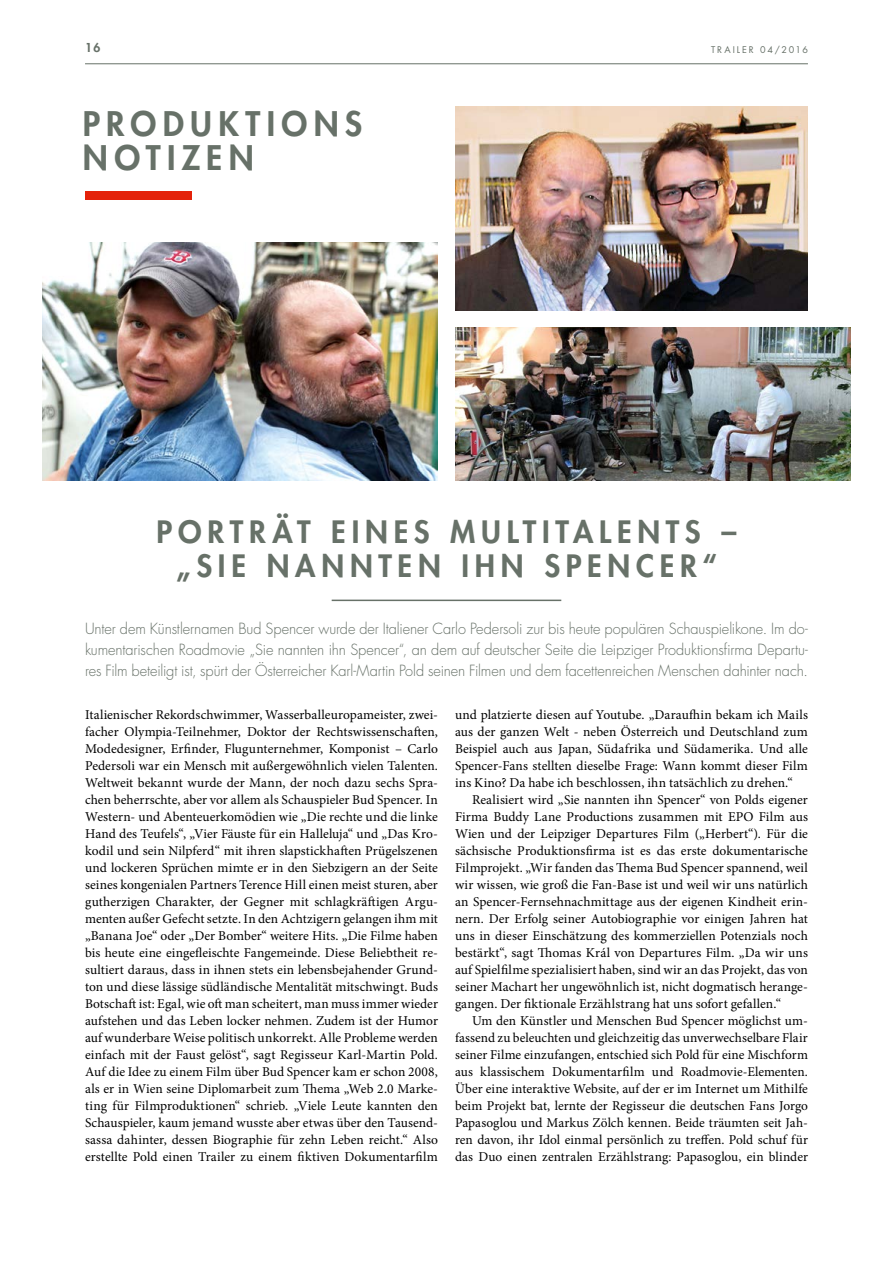
<style>
.page{position:relative;width:893px;height:1263px;background:#fff}
.page>*{position:absolute;margin:0;border:0;box-sizing:border-box;transform-origin:0 0}
.t1{font:800 33px/34px "Futura Std";letter-spacing:.19em;color:#677168}
.t2{font:800 30px/34px "Futura Std";letter-spacing:.19em;color:#677168;text-align:center}
.t3{font:300 15px/21px "Futura Std";letter-spacing:-.005em;color:#677168;text-align:justify}
.t4{font:13.5px/17px "Minion Pro";letter-spacing:.005em;color:#000;text-align:justify}
.t5{font:800 12px "Futura Std";color:#677168}
.t6{font:9px "Futura Std";letter-spacing:.215em;color:#677168}
</style>
<div class="page">
<hr style="left:85px;top:63px;width:723px;height:1px;background:#677168">
<div style="left:85px;top:191px;width:106px;height:9px;background:#e4220a"></div>
<hr style="left:332px;top:600px;width:229px;height:1px;background:#677168">
<img style="left:455px;top:106px;width:353px;height:204px">
<img style="left:43px;top:242px;width:395px;height:238px">
<img style="left:455px;top:327px;width:395px;height:153px">
<p class="t5" style="left:85px;top:40px;width:17px">16</p>
<p class="t6" style="left:711px;top:43px;width:98px">TRAILER 04/2016</p>
<h1 class="t1" style="left:83px;top:107px;width:281px">PRODUKTIONS<br>NOTIZEN</h1>
<h2 class="t2" style="left:157px;top:514px;width:581px">PORTRÄT EINES MULTITALENTS – „SIE NANNTEN IHN SPENCER“</h2>
<p class="t3" style="left:85px;top:618px;width:724px">Unter dem Künstlernamen Bud Spencer wurde der Italiener Carlo Pedersoli zur bis heute populären Schauspielikone. Im do&shy;kumentarischen Roadmovie „Sie nannten ihn Spencer“, an dem auf deutscher Seite die Leipziger Produktionsfirma Departu&shy;res Film beteiligt ist, spürt der Österreicher Karl-Martin Pold seinen Filmen und dem facettenreichen Menschen dahinter nach.</p>
<p class="t4" style="left:85px;top:706px;width:354px">Italienischer Rekordschwimmer, Wasserballeuropameister, zwei&shy;facher Olympia-Teilnehmer, Doktor der Rechtswissenschaften, Modedesigner, Erfinder, Flugunternehmer, Komponist – Carlo Pedersoli war ein Mensch mit außergewöhnlich vielen Talenten.<br>Weltweit bekannt wurde der Mann, der noch dazu sechs Spra&shy;chen beherrschte, aber vor allem als Schauspieler Bud Spencer. In Western- und Abenteuerkomödien wie „Die rechte und die linke Hand des Teufels“, „Vier Fäuste für ein Halleluja“ und „Das Kro&shy;kodil und sein Nilpferd“ mit ihren slapstickhaften Prügelszenen und lockeren Sprüchen mimte er in den Siebzigern an der Seite seines kongenialen Partners Terence Hill einen meist sturen, aber gutherzigen Charakter, der Gegner mit schlagkräftigen Argu&shy;menten außer Gefecht setzte. In den Achtzigern gelangen ihm mit „Banana Joe“ oder „Der Bomber“ weitere Hits. „Die Filme haben bis heute eine eingefleischte Fangemeinde. Diese Beliebtheit re&shy;sultiert daraus, dass in ihnen stets ein lebensbejahender Grund&shy;ton und diese lässige südländische Mentalität mitschwingt. Buds Botschaft ist: Egal, wie oft man scheitert, man muss immer wieder aufstehen und das Leben locker nehmen. Zudem ist der Humor auf wunderbare Weise politisch unkorrekt. Alle Probleme werden einfach mit der Faust gelöst“, sagt Regisseur Karl-Martin Pold.<br>Auf die Idee zu einem Film über Bud Spencer kam er schon 2008, als er in Wien seine Diplomarbeit zum Thema „Web 2.0 Marke&shy;ting für Filmproduktionen“ schrieb. „Viele Leute kannten den Schauspieler, kaum jemand wusste aber etwas über den Tausend&shy;sassa dahinter, dessen Biographie für zehn Leben reicht.“ Also erstellte Pold einen Trailer zu einem fiktiven Dokumentarfilm</p>
<p class="t4" style="left:455px;top:706px;width:354px">und platzierte diesen auf Youtube. „Daraufhin bekam ich Mails aus der ganzen Welt - neben Österreich und Deutschland zum Beispiel auch aus Japan, Südafrika und Südamerika. Und alle Spencer-Fans stellten dieselbe Frage: Wann kommt dieser Film ins Kino? Da habe ich beschlossen, ihn tatsächlich zu drehen.“</p>
<p class="t4" style="left:455px;top:791px;width:354px;text-indent:17px">Realisiert wird „Sie nannten ihn Spencer“ von Polds eigener Firma Buddy Lane Productions zusammen mit EPO Film aus Wien und der Leipziger Departures Film („Herbert“). Für die sächsische Produktionsfirma ist es das erste dokumentarische Filmprojekt. „Wir fanden das Thema Bud Spencer spannend, weil wir wissen, wie groß die Fan-Base ist und weil wir uns natürlich an Spencer-Fernsehnachmittage aus der eigenen Kindheit erin&shy;nern. Der Erfolg seiner Autobiographie vor einigen Jahren hat uns in dieser Einschätzung des kommerziellen Potenzials noch bestärkt“, sagt Thomas Král von Departures Film. „Da wir uns auf Spielfilme spezialisiert haben, sind wir an das Projekt, das von seiner Machart her ungewöhnlich ist, nicht dogmatisch herange&shy;gangen. Der fiktionale Erzählstrang hat uns sofort gefallen.“</p>
<p class="t4" style="left:455px;top:1012px;width:354px;text-indent:17px">Um den Künstler und Menschen Bud Spencer möglichst um&shy;fassend zu beleuchten und gleichzeitig das unverwechselbare Flair seiner Filme einzufangen, entschied sich Pold für eine Mischform aus klassischem Dokumentarfilm und Roadmovie-Elementen.<br>Über eine interaktive Website, auf der er im Internet um Mithilfe beim Projekt bat, lernte der Regisseur die deutschen Fans Jorgo Papasoglou und Markus Zölch kennen. Beide träumten seit Jah&shy;ren davon, ihr Idol einmal persönlich zu treffen. Pold schuf für das Duo einen zentralen Erzählstrang: Papasoglou, ein blinder</p>
</div>
